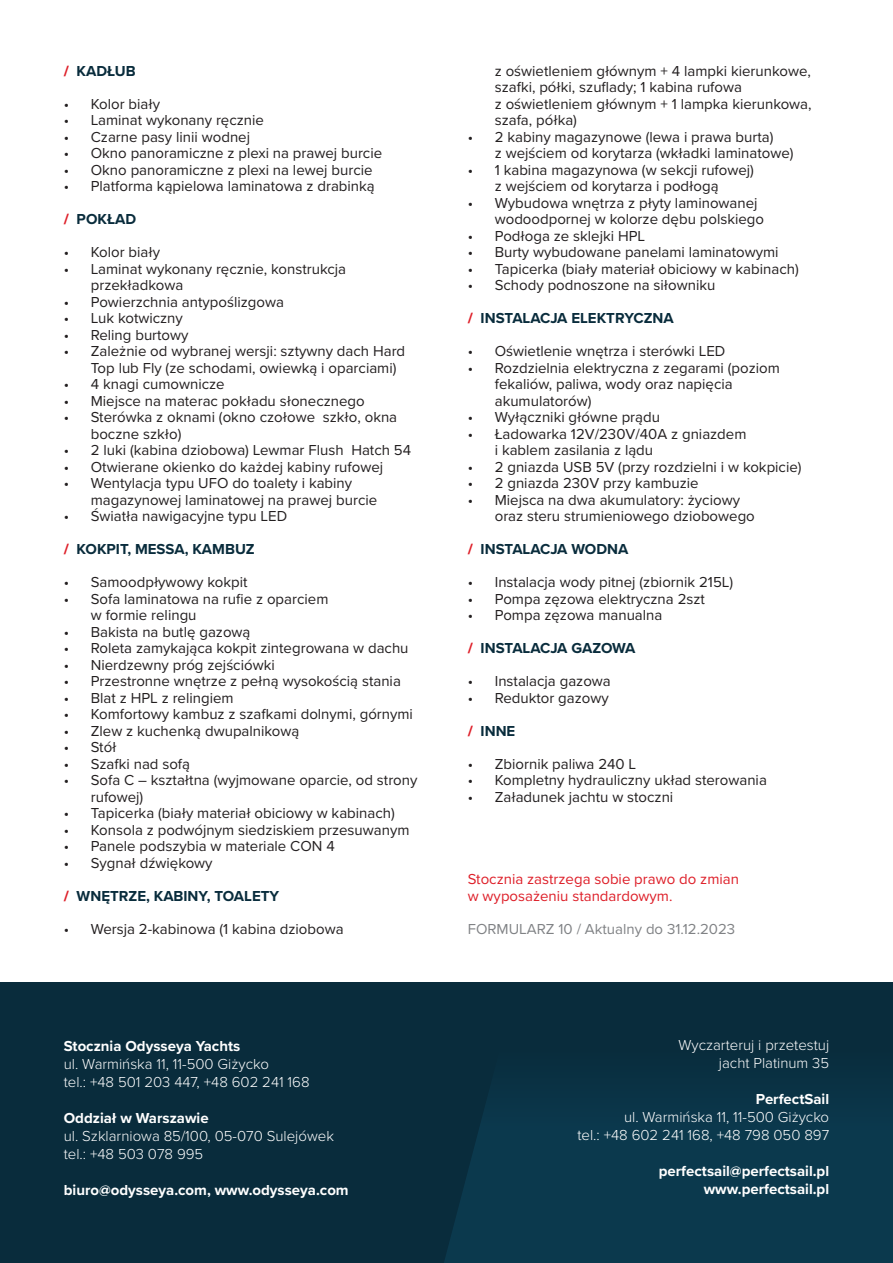
<style>
.page{position:relative;width:893px;height:1263px;background:#fff}
.page>*{position:absolute;margin:0;border:0;box-sizing:border-box;transform-origin:0 0}
.t1{font:15px/16.5px "Proxima Nova";color:#231f20}
.t2{font:300 15px "Proxima Nova";color:#fff}
.t3{font:700 15px "Proxima Nova";color:#fff}
.t4{font:700 15px "Proxima Nova";color:#092c3c}
.t5{font:15px "Proxima Nova";color:#de1f29}
.t6{font:15px "Proxima Nova";color:#808285}
.s1{font-family:"Proxima Nova Extrabld";font-weight:400;color:#de1f29}
</style>
<div class="page">
<div style="left:0;top:982px;width:893px;height:281px;background:#092c3c"></div>
<div style="left:444px;top:1098px;width:449px;height:165px;background:#0b394d"></div>
<p class="t4" style="left:64px;top:59px;width:73px"><span class="s1">/</span> KADŁUB</p>
<p class="t1" style="left:64px;top:95px;width:98px">• Kolor biały</p>
<p class="t1" style="left:64px;top:111px;width:202px">• Laminat wykonany ręcznie</p>
<p class="t1" style="left:64px;top:128px;width:188px">• Czarne pasy linii wodnej</p>
<p class="t1" style="left:64px;top:144px;width:320px">• Okno panoramiczne z plexi na prawej burcie</p>
<p class="t1" style="left:64px;top:161px;width:310px">• Okno panoramiczne z plexi na lewej burcie</p>
<p class="t1" style="left:64px;top:177px;width:312px">• Platforma kąpielowa laminatowa z drabinką</p>
<p class="t4" style="left:64px;top:208px;width:74px"><span class="s1">/</span> POKŁAD</p>
<p class="t1" style="left:64px;top:243px;width:98px">• Kolor biały</p>
<p class="t1" style="left:91px;top:260px;width:257px;text-indent:-27px">• Laminat wykonany ręcznie, konstrukcja przekładkowa</p>
<p class="t1" style="left:64px;top:293px;width:222px">• Powierzchnia antypoślizgowa</p>
<p class="t1" style="left:64px;top:309px;width:121px">• Luk kotwiczny</p>
<p class="t1" style="left:64px;top:326px;width:126px">• Reling burtowy</p>
<p class="t1" style="left:91px;top:342px;width:316px;text-indent:-27px">• Zależnie od wybranej wersji: sztywny dach Hard<br>Top lub Fly (ze schodami, owiewką i oparciami)</p>
<p class="t1" style="left:64px;top:375px;width:162px">• 4 knagi cumownicze</p>
<p class="t1" style="left:64px;top:392px;width:302px">• Miejsce na materac pokładu słonecznego</p>
<p class="t1" style="left:91px;top:408px;width:308px;text-indent:-27px">• Sterówka z oknami (okno czołowe szkło, okna boczne szkło)</p>
<p class="t1" style="left:64px;top:441px;width:349px">• 2 luki (kabina dziobowa) Lewmar Flush Hatch 54</p>
<p class="t1" style="left:64px;top:458px;width:321px">• Otwierane okienko do każdej kabiny rufowej</p>
<p class="t1" style="left:91px;top:474px;width:288px;text-indent:-27px">• Wentylacja typu UFO do toalety i kabiny magazynowej laminatowej na prawej burcie</p>
<p class="t1" style="left:64px;top:507px;width:225px">• Światła nawigacyjne typu LED</p>
<p class="t4" style="left:64px;top:538px;width:193px"><span class="s1">/</span> KOKPIT, MESSA, KAMBUZ</p>
<p class="t1" style="left:64px;top:573px;width:185px">• Samoodpływowy kokpit</p>
<p class="t1" style="left:91px;top:590px;width:239px;text-indent:-27px">• Sofa laminatowa na rufie z oparciem w formie relingu</p>
<p class="t1" style="left:64px;top:623px;width:188px">• Bakista na butlę gazową</p>
<p class="t1" style="left:64px;top:639px;width:346px">• Roleta zamykająca kokpit zintegrowana w dachu</p>
<p class="t1" style="left:64px;top:656px;width:213px">• Nierdzewny próg zejściówki</p>
<p class="t1" style="left:64px;top:672px;width:339px">• Przestronne wnętrze z pełną wysokością stania</p>
<p class="t1" style="left:64px;top:689px;width:171px">• Blat z HPL z relingiem</p>
<p class="t1" style="left:64px;top:705px;width:351px">• Komfortowy kambuz z szafkami dolnymi, górnymi</p>
<p class="t1" style="left:64px;top:722px;width:237px">• Zlew z kuchenką dwupalnikową</p>
<p class="t1" style="left:64px;top:738px;width:54px">• Stół</p>
<p class="t1" style="left:64px;top:755px;width:128px">• Szafki nad sofą</p>
<p class="t1" style="left:91px;top:771px;width:328px;text-indent:-27px">• Sofa C – kształtna (wyjmowane oparcie, od strony rufowej)</p>
<p class="t1" style="left:64px;top:804px;width:333px">• Tapicerka (biały materiał obiciowy w kabinach)</p>
<p class="t1" style="left:64px;top:821px;width:347px">• Konsola z podwójnym siedziskiem przesuwanym</p>
<p class="t1" style="left:64px;top:837px;width:272px">• Panele podszybia w materiale CON 4</p>
<p class="t1" style="left:64px;top:854px;width:150px">• Sygnał dźwiękowy</p>
<p class="t4" style="left:64px;top:884px;width:217px"><span class="s1">/</span> WNĘTRZE, KABINY, TOALETY</p>
<p class="t1" style="left:64px;top:920px;width:281px">• Wersja 2-kabinowa (1 kabina dziobowa</p>
<p class="t3" style="left:64px;top:1034px;width:178px">Stocznia Odysseya Yachts</p>
<p class="t2" style="left:64px;top:1052px;width:207px">ul. Warmińska 11, 11-500 Giżycko</p>
<p class="t2" style="left:64px;top:1070px;width:247px">tel.: +48 501 203 447, +48 602 241 168</p>
<p class="t3" style="left:64px;top:1106px;width:146px">Oddział w Warszawie</p>
<p class="t2" style="left:64px;top:1124px;width:272px">ul. Szklarniowa 85/100, 05-070 Sulejówek</p>
<p class="t2" style="left:64px;top:1142px;width:141px">tel.: +48 503 078 995</p>
<p class="t3" style="left:64px;top:1178px;width:286px">biuro@odysseya.com, www.odysseya.com</p>
<p class="t1" style="left:495px;top:62px;width:318px">z oświetleniem głównym + 4 lampki kierunkowe, szafki, półki, szuflady; 1 kabina rufowa<br>z oświetleniem głównym + 1 lampka kierunkowa, szafa, półka)</p>
<p class="t1" style="left:495px;top:128px;width:300px;text-indent:-27px">• 2 kabiny magazynowe (lewa i prawa burta)<br>z wejściem od korytarza (wkładki laminatowe)</p>
<p class="t1" style="left:468px;top:161px;width:288px;text-align:center">• 1 kabina magazynowa (w sekcji rufowej) z wejściem od korytarza i podłogą</p>
<p class="t1" style="left:495px;top:194px;width:271px;text-indent:-27px">• Wybudowa wnętrza z płyty laminowanej wodoodpornej w kolorze dębu polskiego</p>
<p class="t1" style="left:468px;top:227px;width:179px">• Podłoga ze sklejki HPL</p>
<p class="t1" style="left:468px;top:243px;width:312px">• Burty wybudowane panelami laminatowymi</p>
<p class="t1" style="left:468px;top:260px;width:333px">• Tapicerka (biały materiał obiciowy w kabinach)</p>
<p class="t1" style="left:468px;top:276px;width:249px">• Schody podnoszone na siłowniku</p>
<p class="t4" style="left:468px;top:307px;width:208px"><span class="s1">/</span> INSTALACJA ELEKTRYCZNA</p>
<p class="t1" style="left:468px;top:342px;width:259px">• Oświetlenie wnętrza i sterówki LED</p>
<p class="t1" style="left:495px;top:359px;width:287px;text-indent:-27px">• Rozdzielnia elektryczna z zegarami (poziom fekaliów, paliwa, wody oraz napięcia akumulatorów)</p>
<p class="t1" style="left:468px;top:408px;width:194px">• Wyłączniki główne prądu</p>
<p class="t1" style="left:495px;top:425px;width:253px;text-indent:-27px">• Ładowarka 12V/230V/40A z gniazdem i kablem zasilania z lądu</p>
<p class="t1" style="left:468px;top:458px;width:335px">• 2 gniazda USB 5V (przy rozdzielni i w kokpicie)</p>
<p class="t1" style="left:468px;top:474px;width:232px">• 2 gniazda 230V przy kambuzie</p>
<p class="t1" style="left:495px;top:491px;width:262px;text-indent:-27px">• Miejsca na dwa akumulatory: życiowy oraz steru strumieniowego dziobowego</p>
<p class="t4" style="left:468px;top:538px;width:162px"><span class="s1">/</span> INSTALACJA WODNA</p>
<p class="t1" style="left:468px;top:573px;width:267px">• Instalacja wody pitnej (zbiornik 215L)</p>
<p class="t1" style="left:468px;top:590px;width:239px">• Pompa zęzowa elektryczna 2szt</p>
<p class="t1" style="left:468px;top:606px;width:196px">• Pompa zęzowa manualna</p>
<p class="t4" style="left:468px;top:637px;width:169px"><span class="s1">/</span> INSTALACJA GAZOWA</p>
<p class="t1" style="left:468px;top:672px;width:145px">• Instalacja gazowa</p>
<p class="t1" style="left:468px;top:689px;width:143px">• Reduktor gazowy</p>
<p class="t4" style="left:468px;top:719px;width:49px"><span class="s1">/</span> INNE</p>
<p class="t1" style="left:468px;top:755px;width:170px">• Zbiornik paliwa 240 L</p>
<p class="t1" style="left:468px;top:771px;width:301px">• Kompletny hydrauliczny układ sterowania</p>
<p class="t1" style="left:468px;top:788px;width:207px">• Załadunek jachtu w stoczni</p>
<p class="t5" style="left:468px;top:868px;width:273px">Stocznia zastrzega sobie prawo do zmian</p>
<p class="t5" style="left:468px;top:884px;width:206px">w wyposażeniu standardowym.</p>
<p class="t6" style="left:468px;top:917px;width:269px">FORMULARZ 10 / Aktualny do 31.12.2023</p>
<p class="t2" style="left:678px;top:1034px;width:152px">Wyczarteruj i przetestuj</p>
<p class="t2" style="left:719px;top:1052px;width:112px">jacht Platinum 35</p>
<p class="t3" style="left:756px;top:1088px;width:75px">PerfectSail</p>
<p class="t2" style="left:624px;top:1106px;width:207px">ul. Warmińska 11, 11-500 Giżycko</p>
<p class="t2" style="left:577px;top:1124px;width:253px">tel.: +48 602 241 168, +48 798 050 897</p>
<p class="t3" style="left:659px;top:1160px;width:172px">perfectsail@perfectsail.pl</p>
<p class="t3" style="left:704px;top:1178px;width:127px">www.perfectsail.pl</p>
</div>
